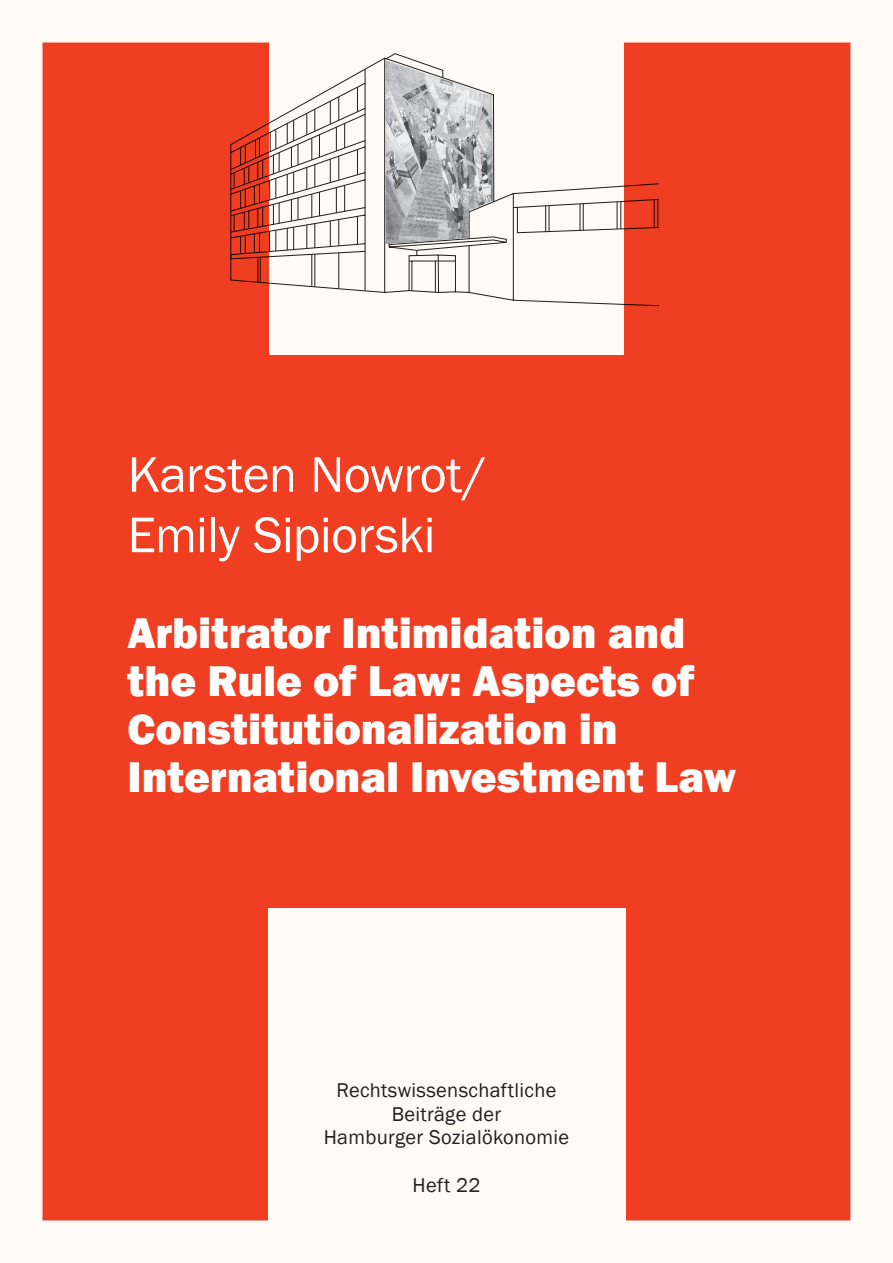
<style>
.page{position:relative;width:893px;height:1263px;background:#fefaf5}
.page>*{position:absolute;margin:0;border:0;box-sizing:border-box;transform-origin:0 0}
.t1{font:51.75px/60.4px "Franklin Gothic";letter-spacing:-.015em;color:#fff}
.t2{font:800 44.25px/48px "Franklin Gothic";color:#fff}
.t3{font:20.55px/23.7px "Franklin Gothic";letter-spacing:.015em;color:#231f20;text-align:center}
</style>
<div class="page">
<div style="left:55px;top:55px;width:782px;height:1152px;background:#ef3e22"></div>
<div style="left:43px;top:43px;width:807px;height:1177px;border:26px solid #ef3e22"></div>
<div style="left:269px;top:0;width:355px;height:355px;background:#fefaf5"></div>
<div style="left:268px;top:908px;width:357px;height:355px;background:#fefaf5"></div>
<svg style="left:388px;top:53px;width:18px;height:4px"></svg>
<svg style="left:230px;top:57px;width:428px;height:250px"></svg>
<svg style="left:230px;top:68px;width:428px;height:224px"></svg>
<svg style="left:545px;top:206px;width:5px;height:26px"></svg>
<svg style="left:580px;top:204px;width:4px;height:26px"></svg>
<svg style="left:617px;top:201px;width:5px;height:28px"></svg>
<svg style="left:654px;top:200px;width:5px;height:27px"></svg>
<svg style="left:233px;top:86px;width:274px;height:203px"></svg>
<hr style="left:315px;top:254px;width:1px;height:33px;background:#231f20">
<hr style="left:312px;top:254px;width:1px;height:33px;background:#231f20">
<svg style="left:258px;top:257px;width:3px;height:25px"></svg>
<img style="left:385px;top:60px;width:108px;height:184px">
<p class="t1" style="left:128px;top:447px;width:361px">Karsten Nowrot/<br>Emily Sipiorski</p>
<p class="t2" style="left:128px;top:611px;width:610px">Arbitrator Intimidation and the Rule of Law: Aspects of<br>Constitutionalization in<br>International Investment Law</p>
<p class="t3" style="left:324px;top:1079px;width:247px">Rechtswissenschaftliche<br>Beiträge der<br>Hamburger Sozialökonomie</p>
<p class="t3" style="left:413px;top:1174px;width:69px">Heft 22</p>
</div>
